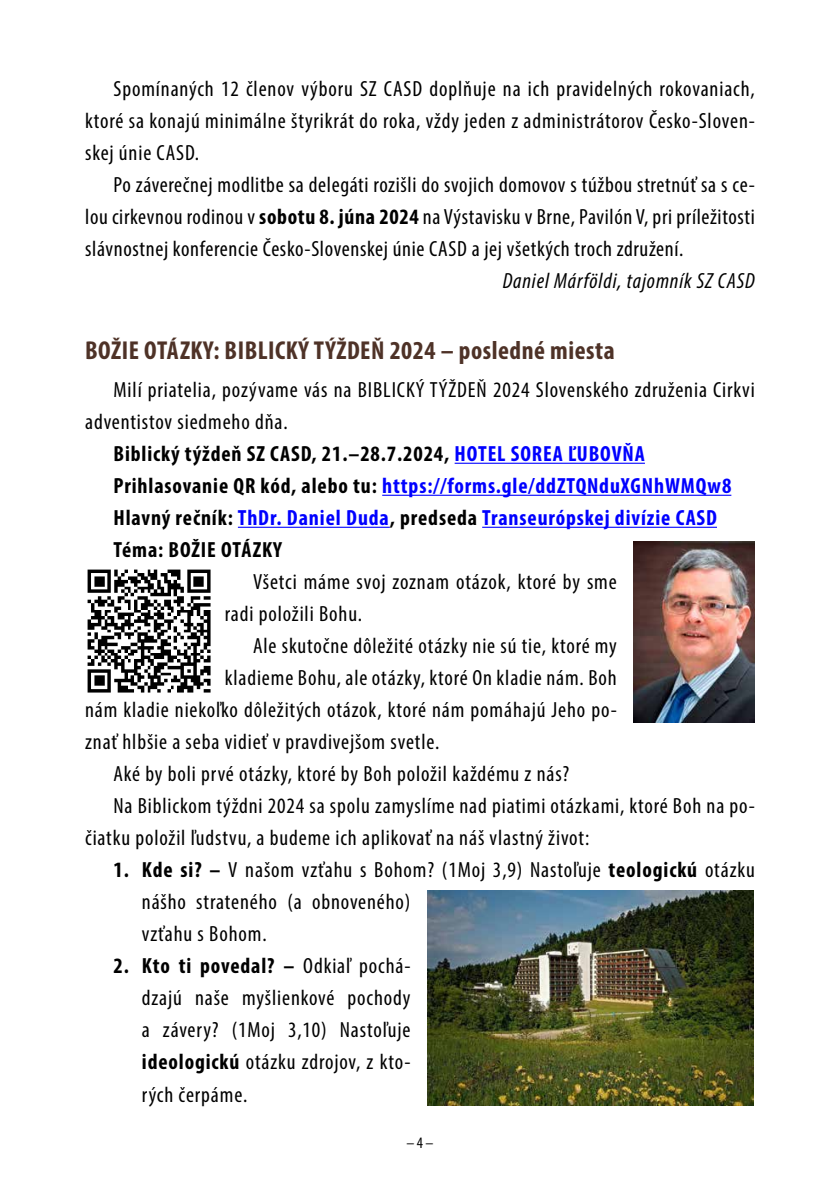
<style>
.page{position:relative;width:840px;height:1191px;background:#fff}
.page>*{position:absolute;margin:0;border:0;box-sizing:border-box;transform-origin:0 0}
.t1{font:700 condensed 26px "Myriad Pro";letter-spacing:.02em;color:#4e3227}
.t2{font:condensed 22px/32px "Myriad Pro";letter-spacing:.04em;color:#000;text-align:justify}
.t3{font:700 condensed 22px "Myriad Pro";letter-spacing:.04em;color:#00f}
.t4{font:700 condensed 22px "Myriad Pro";letter-spacing:.04em;color:#000}
.t5{font:italic condensed 22px "Myriad Pro";letter-spacing:.04em;color:#000}
.t6{font:condensed 16px "Myriad Pro";color:#000}
.s1{font-weight:700}
.s2{color:#00f}
.s3{color:#000}
</style>
<div class="page">
<hr style="left:454px;top:463px;width:190px;height:1px;background:#00f">
<hr style="left:382px;top:495px;width:349px;height:1px;background:#00f">
<hr style="left:238px;top:527px;width:151px;height:1px;background:#00f">
<hr style="left:482px;top:527px;width:234px;height:1px;background:#00f">
<img style="left:87px;top:569px;width:124px;height:124px">
<img style="left:633px;top:541px;width:121px;height:182px">
<img style="left:427px;top:890px;width:326px;height:216px">
<p class="t2" style="left:85px;top:72px;width:671px;text-indent:28px">Spomínaných 12 členov výboru SZ CASD doplňuje na ich pravidelných rokovaniach, ktoré sa konajú minimálne štyrikrát do roka, vždy jeden z administrátorov Česko-Sloven&shy;skej únie CASD.</p>
<p class="t2" style="left:85px;top:168px;width:671px;text-indent:28px">Po záverečnej modlitbe sa delegáti rozišli do svojich domovov s túžbou stretnúť sa s ce&shy;lou cirkevnou rodinou v <span class="s1">sobotu 8. júna 2024</span> na Výstavisku v Brne, Pavilón V, pri príležitosti slávnostnej konferencie Česko-Slovenskej únie CASD a jej všetkých troch združení.</p>
<p class="t5" style="left:502px;top:267px;width:253px">Daniel Márföldi, tajomník SZ CASD</p>
<p class="t1" style="left:85px;top:334px;width:531px">BOŽIE OTÁZKY: BIBLICKÝ TÝŽDEŇ 2024 – posledné miesta</p>
<p class="t2" style="left:113px;top:373px;width:642px">Milí priatelia, pozývame vás na BIBLICKÝ TÝŽDEŇ 2024 Slovenského združenia Cirkvi</p>
<p class="t2" style="left:85px;top:405px;width:204px">adventistov siedmeho dňa.</p>
<p class="t4" style="left:113px;top:440px;width:532px">Biblický týždeň SZ CASD, 21.–28.7.2024, <span class="s2">HOTEL SOREA ĽUBOVŇA</span></p>
<p class="t3" style="left:113px;top:472px;width:619px"><span class="s3">Prihlasovanie QR kód, alebo tu:</span> https://forms.gle/ddZTQNduXGNhWMQw8</p>
<p class="t3" style="left:113px;top:504px;width:604px"><span class="s3">Hlavný rečník:</span> ThDr. Daniel Duda<span class="s3">, predseda</span> Transeurópskej divízie CASD</p>
<p class="t4" style="left:113px;top:536px;width:170px">Téma: BOŽIE OTÁZKY</p>
<p class="t2" style="left:224px;top:565px;width:393px;text-indent:28px">Všetci máme svoj zoznam otázok, ktoré by sme radi položili Bohu.</p>
<p class="t2" style="left:253px;top:629px;width:365px">Ale skutočne dôležité otázky nie sú tie, ktoré my</p>
<p class="t2" style="left:224px;top:661px;width:393px">kladieme Bohu, ale otázky, ktoré On kladie nám. Boh</p>
<p class="t2" style="left:85px;top:693px;width:533px">nám kladie niekoľko dôležitých otázok, ktoré nám pomáhajú Jeho po-</p>
<p class="t2" style="left:85px;top:725px;width:355px">znať hlbšie a seba vidieť v pravdivejšom svetle.</p>
<p class="t2" style="left:113px;top:757px;width:457px">Aké by boli prvé otázky, ktoré by Boh položil každému z nás?</p>
<p class="t2" style="left:113px;top:789px;width:642px">Na Biblickom týždni 2024 sa spolu zamyslíme nad piatimi otázkami, ktoré Boh na po-</p>
<p class="t2" style="left:85px;top:821px;width:505px">čiatku položil ľudstvu, a budeme ich aplikovať na náš vlastný život:</p>
<p class="t2" style="left:142px;top:853px;width:614px;text-align:left;text-indent:-28px"><span class="s1">1. Kde si? –</span> V našom vzťahu s Bohom? (1Moj 3,9) Nastoľuje <span class="s1">teologickú</span> otázku nášho strateného (a obnoveného)<br>vzťahu s Bohom.</p>
<p class="t2" style="left:142px;top:950px;width:270px;text-indent:-28px"><span class="s1">2. Kto ti povedal? –</span> Odkiaľ pochá&shy;dzajú naše myšlienkové pochody a závery? (1Moj 3,10) Nastoľuje <span class="s1">ideologickú</span> otázku zdrojov, z kto&shy;rých čerpáme.</p>
<p class="t6" style="left:406px;top:1133px;width:29px">– 4 –</p>
</div>
